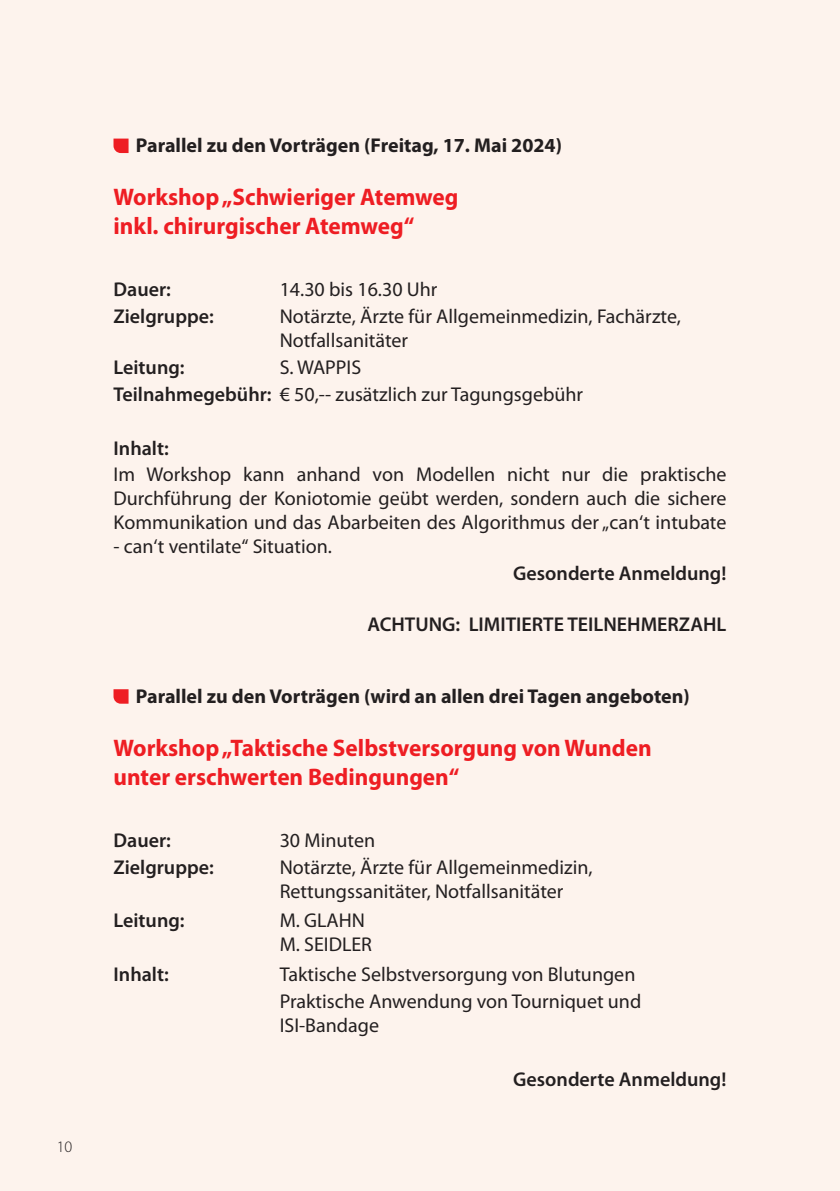
<style>
.page{position:relative;width:840px;height:1191px;background:#fff}
.page>*{position:absolute;margin:0;border:0;box-sizing:border-box;transform-origin:0 0}
.t1{font:700 24px/28.8px "Myriad Pro";color:#ee1d23}
.t2{font:20px/24px "Myriad Pro";color:#231f20}
.t3{font:600 20px "Myriad Pro";color:#231f20}
.t4{font:700 20px "Myriad Pro";color:#231f20}
.t5{font:300 16px "Myriad Pro";color:#231f20}
.s1{font-weight:600}
</style>
<div class="page">
<div style="left:0;top:0;width:839px;height:1191px;background:#fdf3ed"></div>
<svg style="left:113px;top:139px;width:15px;height:14px"></svg>
<svg style="left:113px;top:689px;width:15px;height:14px"></svg>
<p class="t5" style="left:57px;top:1137px;width:17px">10</p>
<p class="t4" style="left:136px;top:134px;width:427px">Parallel zu den Vorträgen (Freitag, 17. Mai 2024)</p>
<p class="t1" style="left:113px;top:183px;width:346px">Workshop „Schwieriger Atemweg inkl. chirurgischer Atemweg“</p>
<p class="t3" style="left:113px;top:278px;width:59px">Dauer:</p>
<p class="t2" style="left:279px;top:278px;width:159px">14.30 bis 16.30 Uhr</p>
<p class="t3" style="left:113px;top:305px;width:102px">Zielgruppe:</p>
<p class="t2" style="left:279px;top:305px;width:402px">Notärzte, Ärzte für Allgemeinmedizin, Fachärzte,<br>Notfallsanitäter</p>
<p class="t3" style="left:113px;top:356px;width:73px">Leitung:</p>
<p class="t2" style="left:113px;top:354px;width:471px;line-height:26.8px;text-indent:166px">S. WAPPIS<br><span class="s1">Teilnahmegebühr:</span> € 50,-- zusätzlich zur Tagungsgebühr</p>
<p class="t3" style="left:113px;top:437px;width:57px">Inhalt:</p>
<p class="t2" style="left:113px;top:463px;width:614px;text-align:justify">Im Workshop kann anhand von Modellen nicht nur die praktische Durchführung der Koniotomie geübt werden, sondern auch die sichere Kommunikation und das Abarbeiten des Algorithmus der „can‘t intubate</p>
<p class="t2" style="left:113px;top:535px;width:220px">- can‘t ventilate“ Situation.</p>
<p class="t3" style="left:513px;top:562px;width:215px">Gesonderte Anmeldung!</p>
<p class="t3" style="left:367px;top:613px;width:360px">ACHTUNG: LIMITIERTE TEILNEHMERZAHL</p>
<p class="t4" style="left:136px;top:685px;width:555px">Parallel zu den Vorträgen (wird an allen drei Tagen angeboten)</p>
<p class="t1" style="left:113px;top:733px;width:539px">Workshop „Taktische Selbstversorgung von Wunden unter erschwerten Bedingungen“</p>
<p class="t3" style="left:113px;top:829px;width:59px">Dauer:</p>
<p class="t2" style="left:279px;top:828px;width:97px">30 Minuten</p>
<p class="t3" style="left:113px;top:856px;width:102px">Zielgruppe:</p>
<p class="t2" style="left:279px;top:855px;width:314px">Notärzte, Ärzte für Allgemeinmedizin,<br>Rettungssanitäter, Notfallsanitäter</p>
<p class="t3" style="left:113px;top:909px;width:73px">Leitung:</p>
<p class="t2" style="left:279px;top:909px;width:94px">M. GLAHN<br>M. SEIDLER</p>
<p class="t3" style="left:113px;top:963px;width:57px">Inhalt:</p>
<p class="t2" style="left:279px;top:961px;width:363px;line-height:26.8px">Taktische Selbstversorgung von Blutungen<br>Praktische Anwendung von Tourniquet und</p>
<p class="t2" style="left:279px;top:1013px;width:101px">ISI-Bandage</p>
<p class="t3" style="left:513px;top:1067px;width:215px">Gesonderte Anmeldung!</p>
</div>
